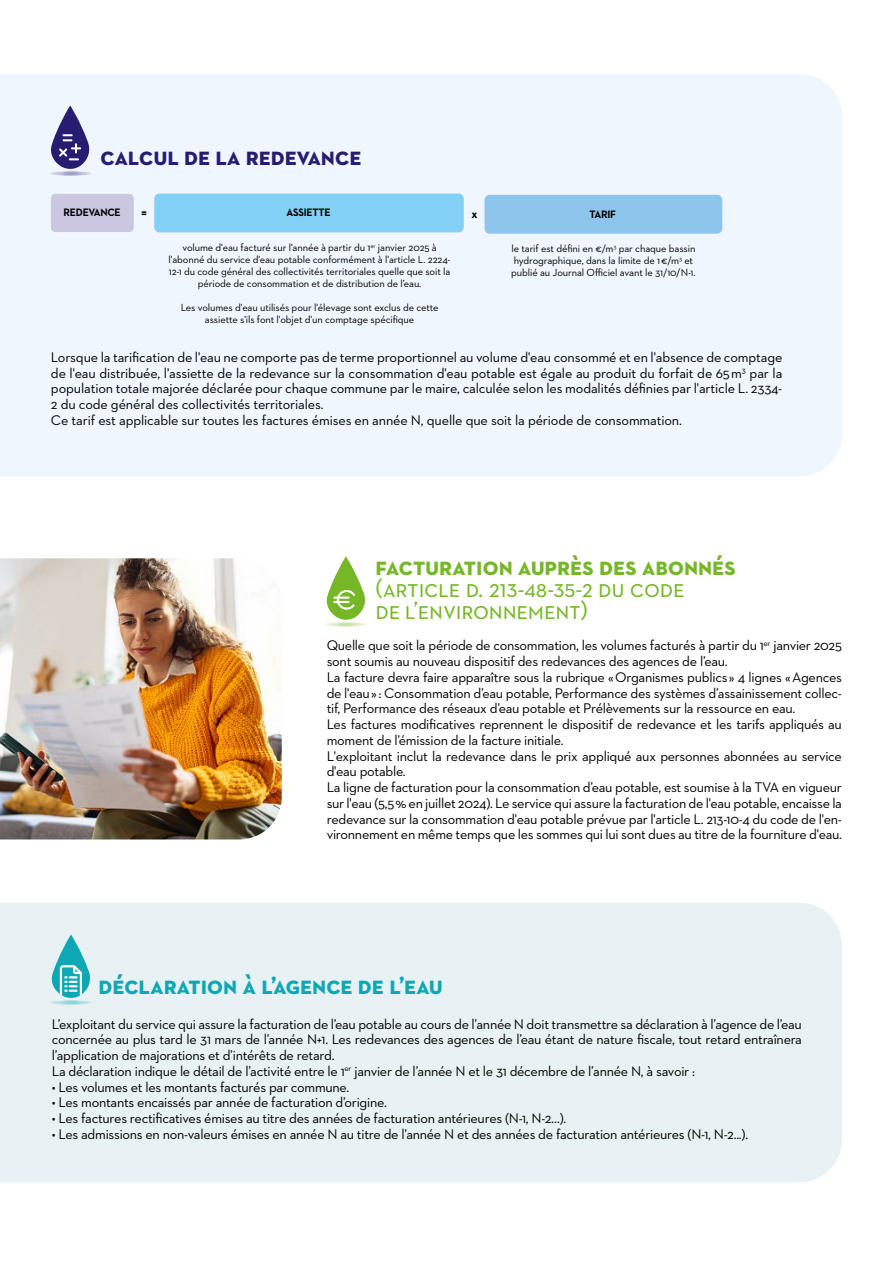
<style>
.page{position:relative;width:893px;height:1263px;background:#fff}
.page>*{position:absolute;margin:0;border:0;box-sizing:border-box;transform-origin:0 0}
.t1{font:25.5px/21.8px "Neutraface 2 Text";letter-spacing:-.01em;color:#75b726}
.t2{font:700 25.5px "Neutraface 2 Text";letter-spacing:-.01em;color:#75b726}
.t3{font:700 25.5px "Neutraface 2 Text";letter-spacing:-.01em;color:#0ea7b4}
.t4{font:700 25.5px "Neutraface 2 Text";letter-spacing:-.01em;color:#271d70}
.t5{font:14.25px/15.8px "Neutraface 2 Text";letter-spacing:-.02em;color:#000}
.t6{font:700 12.6px "Neutraface 2 Text";color:#000;scale:.95 1}
.t7{font:700 10.95px "Neutraface 2 Text";letter-spacing:-.025em;color:#000;scale:.95 1}
.t8{font:10.5px/12px "Neutraface 2 Text";letter-spacing:-.01em;color:#000;text-align:center}
</style>
<div class="page">
<div style="left:0;top:74px;width:842px;height:402px;background:#f0f6fd"></div>
<div style="left:0;top:903px;width:842px;height:279px;background:#e8f2f4"></div>
<svg style="left:49px;top:171px;width:43px;height:5px"></svg>
<svg style="left:49px;top:106px;width:42px;height:64px"></svg>
<div style="left:51px;top:194px;width:83px;height:38px;background:#ccc7e1;border-radius:5px"></div>
<div style="left:155px;top:194px;width:308px;height:38px;background:#82d0f5;border-radius:5px"></div>
<div style="left:154px;top:194px;width:310px;height:38px;border:1px solid #82d0f5;border-radius:5px"></div>
<div style="left:485px;top:195px;width:237px;height:38px;background:#8ec5ec;border-radius:5px"></div>
<div style="left:484px;top:195px;width:238px;height:39px;border:1px solid #8ec5ec;border-radius:5px"></div>
<svg style="left:326px;top:556px;width:39px;height:64px"></svg>
<svg style="left:324px;top:622px;width:43px;height:5px"></svg>
<svg style="left:50px;top:934px;width:42px;height:65px;background:#84d0d7"></svg>
<svg style="left:49px;top:1000px;width:43px;height:5px"></svg>
<img style="left:0;top:558px;width:282px;height:281px">
<h1 class="t4" style="left:100px;top:140px;width:263px">Calcul de la redevance</h1>
<p class="t7" style="left:64px;top:206px;width:62px">REDEVANCE</p>
<p class="t6" style="left:141px;top:205px;width:7px">=</p>
<p class="t7" style="left:287px;top:206px;width:48px">ASSIETTE</p>
<p class="t6" style="left:471px;top:206px;width:8px">x</p>
<p class="t7" style="left:590px;top:207px;width:29px">TARIF</p>
<p class="t8" style="left:169px;top:241px;width:283px">volume d'eau facturé sur l'année à partir du 1<sup>er</sup> janvier 2025 à l'abonné du service d'eau potable conformément à l'article L. 2224- 12-1 du code général des collectivités territoriales quelle que soit la période de consommation et de distribution de l’eau.</p>
<p class="t8" style="left:181px;top:301px;width:259px">Les volumes d'eau utilisés pour l'élevage sont exclus de cette assiette s'ils font l'objet d'un comptage spécifique</p>
<p class="t8" style="left:511px;top:243px;width:186px;text-align:left">le tarif est défini en €/m<sup>3</sup> par chaque bassin hydrographique, dans la limite de 1€/m<sup>3</sup> et publié au Journal Officiel avant le 31/10/N-1.</p>
<p class="t5" style="left:51px;top:349px;width:733px">Lorsque la tarification de l'eau ne comporte pas de terme proportionnel au volume d'eau consommé et en l'absence de comptage de l'eau distribuée, l'assiette de la redevance sur la consommation d'eau potable est égale au produit du forfait de 65m<sup>3</sup> par la population totale majorée déclarée pour chaque commune par le maire, calculée selon les modalités définies par l'article L. 2334- 2 du code général des collectivités territoriales.<br>Ce tarif est applicable sur toutes les factures émises en année N, quelle que soit la période de consommation.</p>
<h1 class="t2" style="left:376px;top:550px;width:362px">Facturation auprès des abonnés</h1>
<h1 class="t1" style="left:376px;top:577px;width:311px">(Article D. 213-48-35-2 du code de l’environnement)</h1>
<p class="t5" style="left:327px;top:637px;width:517px">Quelle que soit la période de consommation, les volumes facturés à partir du 1<sup>er</sup> janvier 2025 sont soumis au nouveau dispositif des redevances des agences de l’eau.<br>La facture devra faire apparaître sous la rubrique «Organismes publics» 4 lignes «Agences de l'eau» : Consommation d’eau potable, Performance des systèmes d’assainissement collec&shy;tif, Performance des réseaux d’eau potable et Prélèvements sur la ressource en eau.<br>Les factures modificatives reprennent le dispositif de redevance et les tarifs appliqués au moment de l’émission de la facture initiale.<br>L'exploitant inclut la redevance dans le prix appliqué aux personnes abonnées au service d'eau potable.<br>La ligne de facturation pour la consommation d’eau potable, est soumise à la TVA en vigueur sur l'eau (5,5% en juillet 2024). Le service qui assure la facturation de l'eau potable, encaisse la redevance sur la consommation d'eau potable prévue par l'article L. 213-10-4 du code de l'en&shy;vironnement en même temps que les sommes qui lui sont dues au titre de la fourniture d'eau.</p>
<h1 class="t3" style="left:99px;top:969px;width:346px">Déclaration à l’agence de l’eau</h1>
<p class="t5" style="left:52px;top:1016px;width:752px">L’exploitant du service qui assure la facturation de l’eau potable au cours de l’année N doit transmettre sa déclaration à l’agence de l’eau concernée au plus tard le 31 mars de l’année N+1. Les redevances des agences de l’eau étant de nature fiscale, tout retard entraînera l’application de majorations et d’intérêts de retard.<br>La déclaration indique le détail de l’activité entre le 1<sup>er</sup> janvier de l’année N et le 31 décembre de l’année N, à savoir :</p>
<p class="t5" style="left:52px;top:1079px;width:299px">• Les volumes et les montants facturés par commune.</p>
<p class="t5" style="left:52px;top:1094px;width:337px">• Les montants encaissés par année de facturation d’origine.</p>
<p class="t5" style="left:52px;top:1110px;width:516px">• Les factures rectificatives émises au titre des années de facturation antérieures (N-1, N-2…).</p>
<p class="t5" style="left:52px;top:1126px;width:698px">• Les admissions en non-valeurs émises en année N au titre de l’année N et des années de facturation antérieures (N-1, N-2...).</p>
</div>
